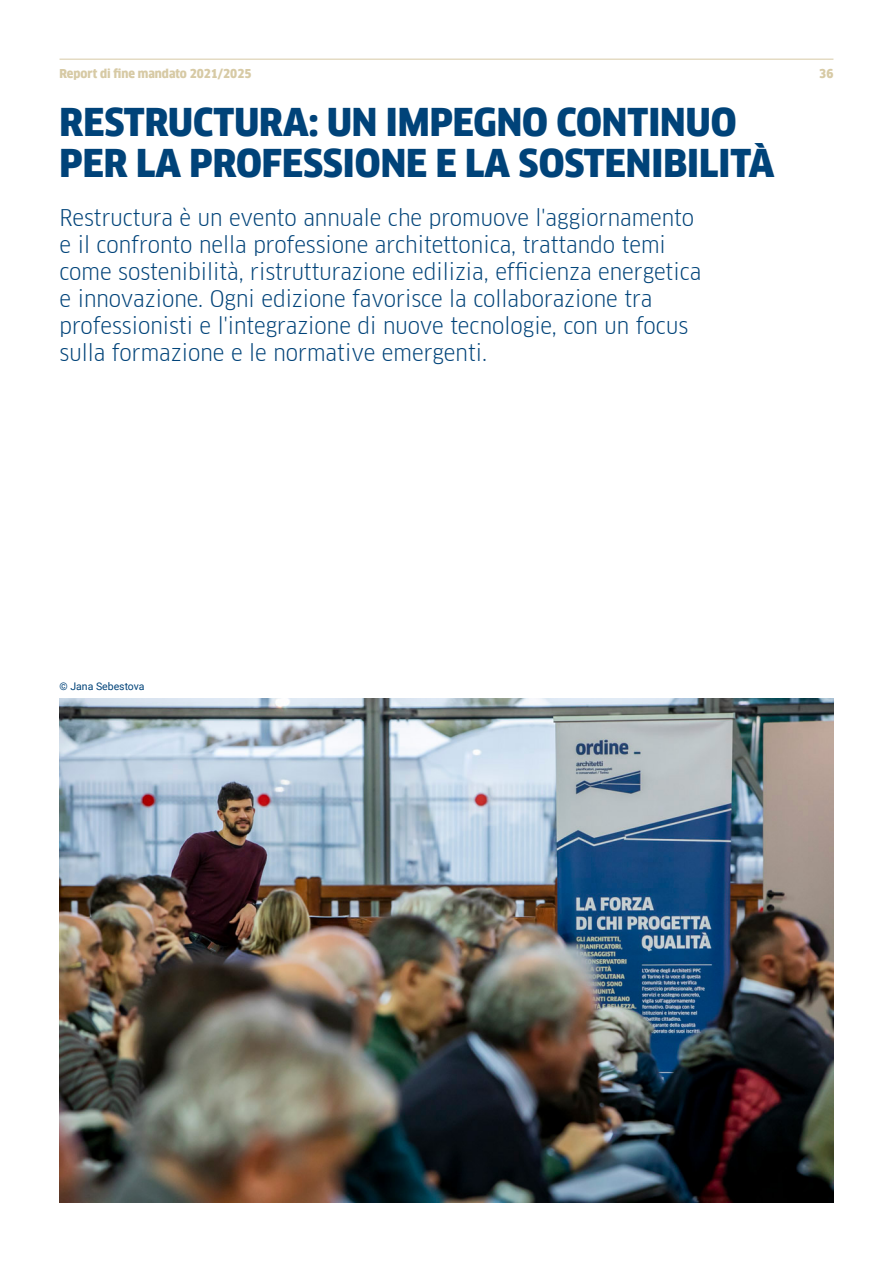
<style>
.page{position:relative;width:893px;height:1263px;background:#fff}
.page>*{position:absolute;margin:0;border:0;box-sizing:border-box;transform-origin:0 0}
.t1{font:900 37.5px/40.5px "Clan Offc Narr";color:#004379}
.t2{font:22.5px/27px "Clan Offc Narr";color:#004379}
.t3{font:900 12px "Clan Offc Narr";color:#d7caa5}
.t4{font:10.5px "Roboto";color:#004379}
</style>
<div class="page">
<hr style="left:60px;top:59px;width:773px;height:1px;background:#d7caa5">
<img style="left:60px;top:699px;width:773px;height:504px">
<p class="t3" style="left:60px;top:66px;width:193px">Report di fine mandato 2021/2025</p>
<p class="t3" style="left:819px;top:66px;width:16px">36</p>
<h1 class="t1" style="left:60px;top:102px;width:717px">RESTRUCTURA: UN IMPEGNO CONTINUO<br>PER LA PROFESSIONE E LA SOSTENIBILITÀ</h1>
<p class="t2" style="left:60px;top:204px;width:643px">Restructura è un evento annuale che promuove l'aggiornamento e il confronto nella professione architettonica, trattando temi come sostenibilità, ristrutturazione edilizia, efficienza energetica e innovazione. Ogni edizione favorisce la collaborazione tra professionisti e l'integrazione di nuove tecnologie, con un focus sulla formazione e le normative emergenti.</p>
<p class="t4" style="left:60px;top:678px;width:87px">© Jana Sebestova</p>
</div>
